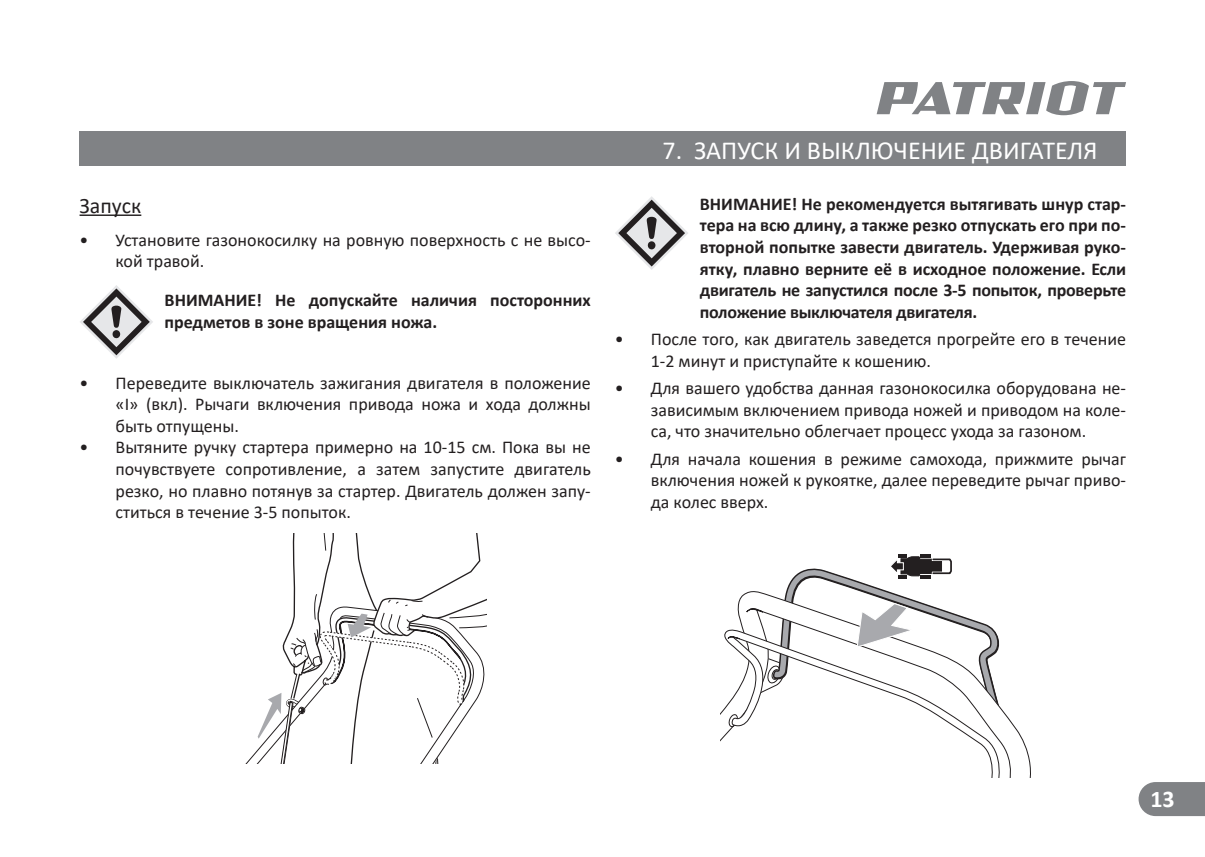
<style>
.page{position:relative;width:1205px;height:857px;background:#fff}
.page>*{position:absolute;margin:0;border:0;box-sizing:border-box;transform-origin:0 0}
.t1{font:26px "Calibri";color:#fff}
.t2{font:700 24px "Calibri";color:#fff}
.t3{font:22px "Calibri";color:#231f20}
.t4{font:18px/21.6px "Calibri";color:#231f20;text-align:justify}
.t5{font:700 18px/21.6px "Calibri";letter-spacing:-.01em;color:#231f20}
</style>
<div class="page">
<svg style="left:877px;top:81px;width:249px;height:34px"></svg>
<div style="left:80px;top:132px;width:1046px;height:34px;background:#808285"></div>
<div style="left:1139px;top:782px;width:66px;height:33px;background:#808285"></div>
<hr style="left:80px;top:214px;width:61px;height:2px;background:#231f20">
<svg style="left:721px;top:630px;width:285px;height:147px"></svg>
<svg style="left:728px;top:554px;width:277px;height:187px"></svg>
<svg style="left:80px;top:285px;width:73px;height:73px"></svg>
<svg style="left:615px;top:196px;width:73px;height:74px"></svg>
<svg style="left:258px;top:533px;width:229px;height:230px"></svg>
<p class="t3" style="left:80px;top:190px;width:63px">Запуск</p>
<p class="t4" style="left:116px;top:228px;width:477px;text-indent:-36px">• Установите газонокосилку на ровную поверхность с не высо&shy;кой травой.</p>
<p class="t5" style="left:165px;top:289px;width:428px">ВНИМАНИЕ! Не допускайте наличия посторонних предметов в зоне вращения ножа.</p>
<p class="t4" style="left:116px;top:371px;width:477px;text-indent:-36px">• Переведите выключатель зажигания двигателя в положение «I» (вкл). Рычаги включения привода ножа и хода должны быть отпущены.</p>
<p class="t4" style="left:116px;top:436px;width:477px;text-indent:-36px">• Вытяните ручку стартера примерно на 10-15 см. Пока вы не почувствуете сопротивление, а затем запустите двигатель резко, но плавно потянув за стартер. Двигатель должен запу&shy;ститься в течение 3-5 попыток.</p>
<h1 class="t1" style="left:663px;top:132px;width:437px">7. ЗАПУСК И ВЫКЛЮЧЕНИЕ ДВИГАТЕЛЯ</h1>
<p class="t5" style="left:700px;top:193px;width:428px;text-align:justify">ВНИМАНИЕ! Не рекомендуется вытягивать шнур стар&shy;тера на всю длину, а также резко отпускать его при по&shy;вторной попытке завести двигатель. Удерживая руко&shy;ятку, плавно верните её в исходное положение. Если двигатель не запустился после 3-5 попыток, проверьте положение выключателя двигателя.</p>
<p class="t4" style="left:651px;top:328px;width:477px;text-indent:-36px">• После того, как двигатель заведется прогрейте его в течение<br>1-2 минут и приступайте к кошению.</p>
<p class="t4" style="left:651px;top:376px;width:477px;text-indent:-36px">• Для вашего удобства данная газонокосилка оборудована не&shy;зависимым включением привода ножей и приводом на коле&shy;са, что значительно облегчает процесс ухода за газоном.</p>
<p class="t4" style="left:651px;top:447px;width:477px;text-indent:-36px">• Для начала кошения в режиме самохода, прижмите рычаг включения ножей к рукоятке, далее переведите рычаг приво&shy;да колес вверх.</p>
<h2 class="t2" style="left:1150px;top:781px;width:26px">13</h2>
</div>
